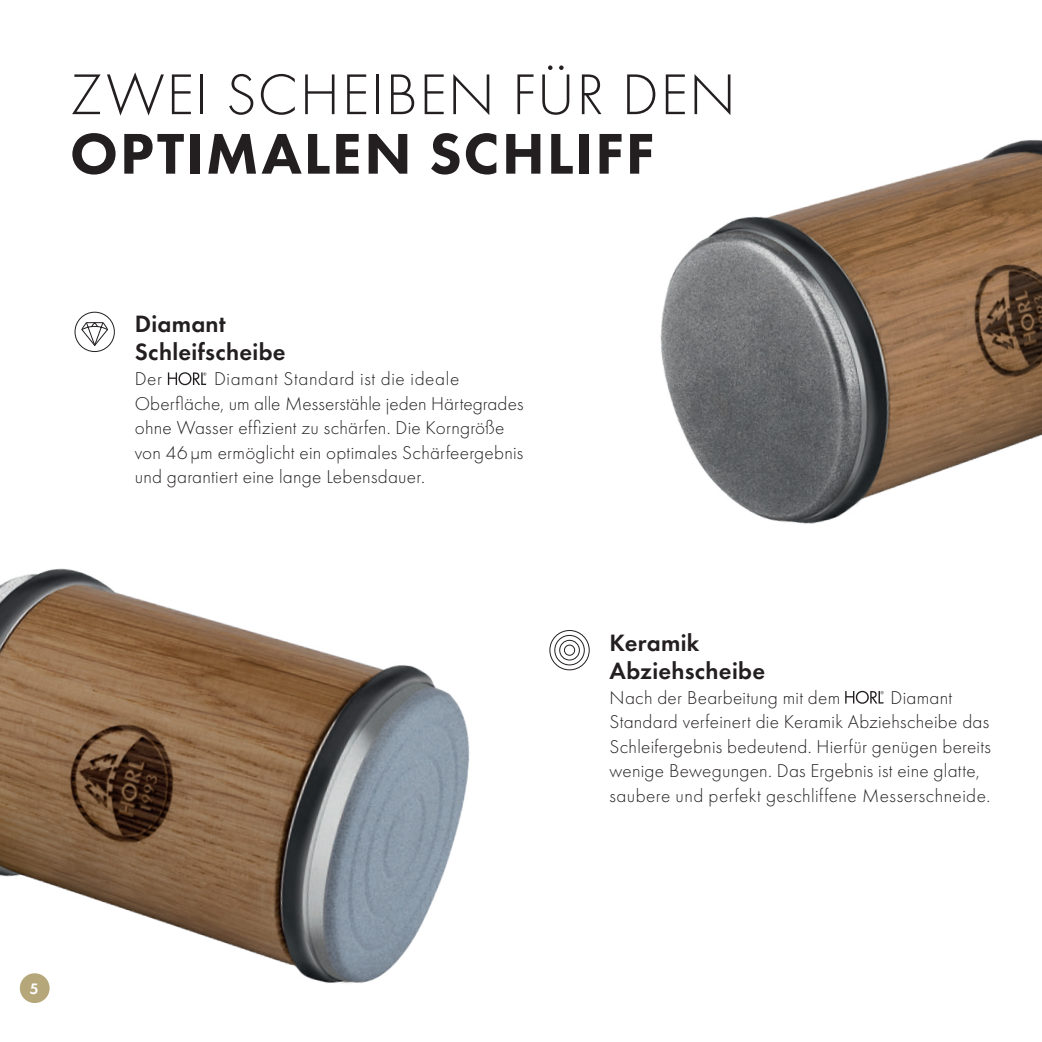
<style>
.page{position:relative;width:1042px;height:1042px;background:#fff}
.page>*{position:absolute;margin:0;border:0;box-sizing:border-box;transform-origin:0 0}
.t1{font:300 59.5px "Futura PT";letter-spacing:.03em;color:#231f20}
.t2{font:800 59.5px "Futura PT";letter-spacing:.03em;color:#231f20}
.t3{font:600 24.5px/28px "Futura PT";letter-spacing:.01em;color:#231f20}
.t4{font:300 19.25px/24.5px "Futura PT";letter-spacing:.015em;color:#231f20}
.t5{font:600 15.75px "Futura PT";color:#fff}
</style>
<div class="page">
<svg style="left:549px;top:630px;width:41px;height:40px"></svg>
<div style="left:75px;top:312px;width:40px;height:40px;border:1px solid #231f20;border-radius:50%"></div>
<svg style="left:81px;top:322px;width:27px;height:24px"></svg>
<img style="left:660px;top:139px;width:382px;height:385px">
<svg style="left:845px;top:691px;width:38px;height:13px"></svg>
<svg style="left:168px;top:372px;width:38px;height:13px"></svg>
<img style="left:0;top:568px;width:470px;height:429px">
<div style="left:20px;top:973px;width:30px;height:30px;background:#b6a77a;border-radius:50%"></div>
<h1 class="t1" style="left:70px;top:61px;width:667px">ZWEI SCHEIBEN FÜR DEN</h1>
<h1 class="t2" style="left:70px;top:117px;width:586px">OPTIMALEN SCHLIFF</h1>
<p class="t3" style="left:135px;top:309px;width:152px">Diamant<br>Schleifscheibe</p>
<p class="t4" style="left:135px;top:367px;width:29px">Der</p>
<p class="t4" style="left:135px;top:367px;width:390px;text-indent:79px">Diamant Standard ist die ideale Oberfläche, um alle Messerstähle jeden Härtegrades ohne Wasser effizient zu schärfen. Die Korngröße von 46 µm ermöglicht ein optimales Schärfeergebnis und garantiert eine lange Lebensdauer.</p>
<p class="t3" style="left:609px;top:629px;width:157px">Keramik<br>Abziehscheibe</p>
<p class="t4" style="left:609px;top:685px;width:232px">Nach der Bearbeitung mit dem</p>
<p class="t4" style="left:609px;top:685px;width:383px;text-indent:281px">Diamant Standard verfeinert die Keramik Abziehscheibe das Schleifergebnis bedeutend. Hierfür genügen bereits wenige Bewegungen. Das Ergebnis ist eine glatte, saubere und perfekt geschliffene Messerschneide.</p>
<p class="t5" style="left:30px;top:978px;width:10px">5</p>
</div>
